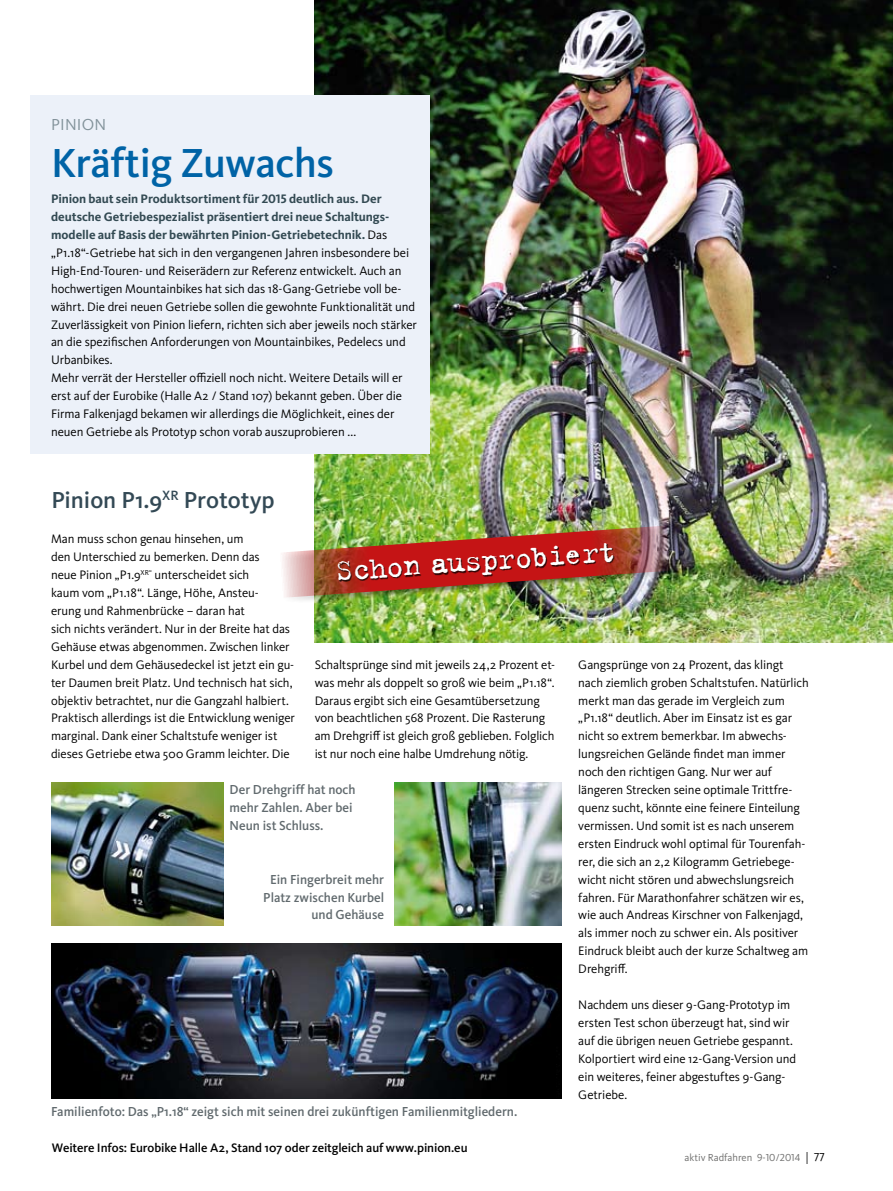
<style>
.page{position:relative;width:893px;height:1191px;background:#fff}
.page>*{position:absolute;margin:0;border:0;box-sizing:border-box;transform-origin:0 0}
.t1{font:500 42px "Kievit OT";letter-spacing:-.01em;color:#0063a6}
.t2{font:33px "Trixie Text";color:#fff}
.t3{font:500 24px "Kievit OT";color:#334955}
.t4{font:16.5px "Kievit OT";letter-spacing:.01em;color:#82929a}
.t5{font:500 13.5px/17.9px "Kievit OT";color:#616a6e}
.t6{font:12.75px/17.9px "Kievit OT";letter-spacing:-.01em;color:#000}
.t7{font:500 12.75px "Kievit OT";letter-spacing:-.01em;color:#000}
.t8{font:10.5px "Kievit OT";color:#6f6f6e}
.s1{font-weight:700;color:#334a53}
.s2{font-size:12px;color:#000}
</style>
<div class="page">
<img style="left:315px;top:0;width:578px;height:642px">
<img style="left:51px;top:943px;width:510px;height:156px">
<div style="left:542px;top:1041px;width:14px;height:58px;background:#000"></div>
<div style="left:30px;top:96px;width:399px;height:358px;background:#ecf1f9"></div>
<img style="left:395px;top:782px;width:166px;height:143px">
<img style="left:51px;top:782px;width:172px;height:143px">
<div style="left:277px;top:524px;width:396px;height:79px;background:#000;opacity:.45"></div>
<img style="left:278px;top:525px;width:392px;height:73px">
<div style="left:339px;top:543px;width:275px;height:38px;background:#000;opacity:.75"></div>
<p class="t4" style="left:51px;top:115px;width:53px">Pin ion</p>
<h1 class="t1" style="left:51px;top:137px;width:284px">Kräftig Zuwachs</h1>
<p class="t6" style="left:51px;top:190px;width:367px"><span class="s1">Pinion baut sein Produktsortiment für 2015 deutlich aus. Der deutsche Getriebespezialist präsentiert drei neue Schaltungs&shy;modelle auf Basis der bewährten Pinion-Getriebetechnik.</span> Das „P1.18“-Getriebe hat sich in den vergangenen Jahren insbesondere bei High-End-Touren- und Reiserädern zur Referenz entwickelt. Auch an hochwertigen Mountainbikes hat sich das 18-Gang-Getriebe voll be&shy;währt. Die drei neuen Getriebe sollen die gewohnte Funktionalität und Zuverlässigkeit von Pinion liefern, richten sich aber jeweils noch stärker an die spezifischen Anforderungen von Mountainbikes, Pedelecs und Urbanbikes.<br>Mehr verrät der Hersteller offiziell noch nicht. Weitere Details will er erst auf der Eurobike (Halle A2 / Stand 107) bekannt geben. Über die Firma Falkenjagd bekamen wir allerdings die Möglichkeit, eines der neuen Getriebe als Prototyp schon vorab auszuprobieren ...</p>
<h3 class="t3" style="left:52px;top:485px;width:225px">Pinion P1.9<sup>XR</sup> Prototyp</h3>
<p class="t6" style="left:51px;top:530px;width:245px">Man muss schon genau hinsehen, um<br>den Unterschied zu bemerken. Denn das<br>neue Pinion „P1.9<sup>XR“</sup> unterscheidet sich<br>kaum vom „P1.18“. Länge, Höhe, Ansteu-<br>erung und Rahmenbrücke – daran hat<br>sich nichts verändert. Nur in der Breite hat das Gehäuse etwas abgenommen. Zwischen linker Kurbel und dem Gehäusedeckel ist jetzt ein gu&shy;ter Daumen breit Platz. Und technisch hat sich, objektiv betrachtet, nur die Gangzahl halbiert.<br>Praktisch allerdings ist die Entwicklung weniger marginal. Dank einer Schaltstufe weniger ist dieses Getriebe etwa 500 Gramm leichter. Die</p>
<h2 class="t2" style="left:334px;top:551px;width:283px;rotate:-4deg">Schon ausprobiert</h2>
<p class="t6" style="left:578px;top:655px;width:232px">Gangsprünge von 24 Prozent, das klingt nach ziemlich groben Schaltstufen. Natürlich merkt man das gerade im Vergleich zum „P1.18“ deutlich. Aber im Einsatz ist es gar nicht so extrem bemerkbar. I m abwechs&shy;lungsreichen Gelände findet man immer noch den richtigen Gang. Nur wer auf längeren Strecken seine optimale Trittfre&shy;quenz sucht, könnte eine feinere Einteilung vermissen. Und somit ist es nach unserem ersten Eindruck wohl optimal für Tourenfah&shy;rer, die sich an 2,2 Kilogramm Getriebege&shy;wicht nicht stören und abwechslungsreich fahren. Für Marathonfahrer schätzen wir es, wie auch Andreas Kirschner von Falkenjagd, als immer noch zu schwer ein. Als positiver Eindruck bleibt auch der kurze Schaltweg am Drehgriff.</p>
<p class="t6" style="left:578px;top:995px;width:219px">Nachdem uns dieser 9-Gang-Prototyp im ersten Test schon überzeugt hat, sind wir auf die übrigen neuen Getriebe gespannt.<br>Kolportiert wird eine 12-Gang-Version und ein weiteres, feiner abgestuftes 9-Gang-Getriebe.</p>
<p class="t6" style="left:315px;top:655px;width:242px">Schaltsprünge sind mit jeweils 24,2 Prozent et&shy;was mehr als doppelt so groß wie beim „P1.18“.<br>Daraus ergibt sich eine Gesamtübersetzung von beachtlichen 568 Prozent. Die Rasterung am Drehgriff ist gleich groß geblieben. Folglich ist nur noch eine halbe Umdrehung nötig.</p>
<p class="t5" style="left:230px;top:780px;width:128px">Der Drehgriff hat noch mehr Zahlen. Aber bei<br>Neun ist Schluss.</p>
<p class="t5" style="left:263px;top:870px;width:122px;text-align:right">Ein Fingerbreit mehr<br>Platz zwischen Kurbel und Gehäuse</p>
<p class="t5" style="left:51px;top:1102px;width:468px">Familienfoto: Das „P1.18“ zeigt sich mit seinen drei zukünftigen Familienmitgliedern.</p>
<p class="t7" style="left:52px;top:1140px;width:417px">Weitere Infos: Eurobike Halle A2, Stand 107 oder zeitgleich auf www.pinion.eu</p>
<p class="t8" style="left:684px;top:1151px;width:142px">aktiv Radfahren 9-10/2014 <span class="s2">| 77</span></p>
</div>
